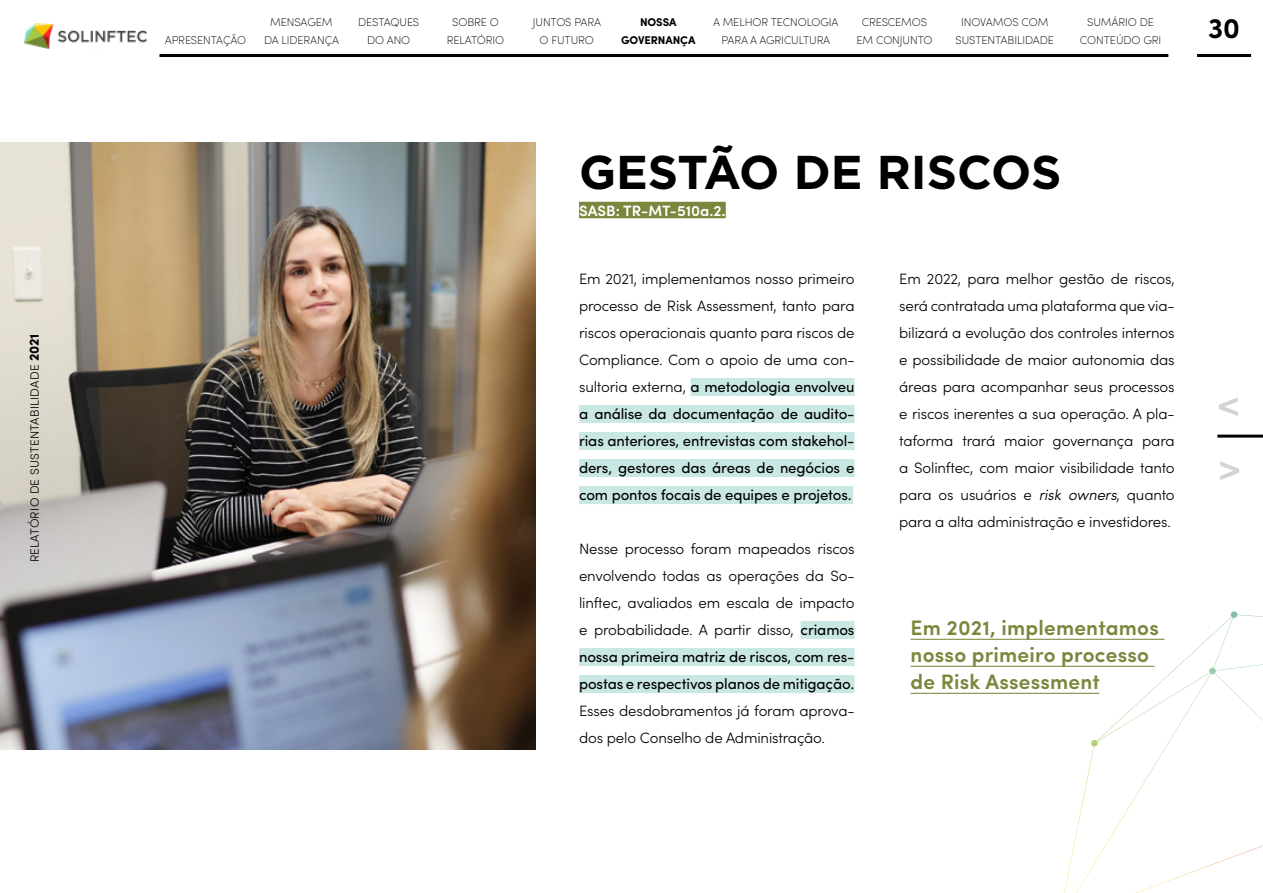
<style>
.page{position:relative;width:1263px;height:893px;background:#fff}
.page>*{position:absolute;margin:0;border:0;box-sizing:border-box;transform-origin:0 0}
.t1{font:700 47.4px "Gotham";color:#000}
.t2{font:700 37.5px "Sofia Pro";color:#d1d3d4}
.t3{font:700 28.5px "Sofia Pro";color:#000}
.t4{font:600 21px/27px "Sofia Pro";letter-spacing:.01em;color:#79883c}
.t5{font:300 15px/27px "Sofia Pro";letter-spacing:-.01em;color:#000;text-align:justify}
.t6{font:15px/27px "Sofia Pro";letter-spacing:-.01em;color:#000;text-align:justify}
.t7{font:600 15px "Sofia Pro";color:#fff}
.t8{font:300 12px "Sofia Pro";letter-spacing:.02em;color:#000}
.t9{font:200 11.25px/18px "Sofia Pro";letter-spacing:-.01em;color:#000;text-align:center}
.t10{font:700 11.25px/18px "Sofia Pro";letter-spacing:-.01em;color:#000;text-align:center}
.s1{font-weight:700;font-size:13.5px}
.s2{font-weight:300}
.s3{font-weight:400}
.s4{font-style:italic}
</style>
<div class="page">
<svg style="left:1064px;top:611px;width:199px;height:282px"></svg>
<img style="left:0;top:142px;width:536px;height:608px">
<div style="left:579px;top:202px;width:147px;height:16px;background:#79883c"></div>
<div style="left:691px;top:378px;width:163px;height:18px;background:#c9e8e3"></div>
<div style="left:579px;top:405px;width:275px;height:18px;background:#c9e8e3"></div>
<div style="left:579px;top:432px;width:275px;height:18px;background:#c9e8e3"></div>
<div style="left:579px;top:459px;width:275px;height:18px;background:#c9e8e3"></div>
<div style="left:579px;top:486px;width:274px;height:18px;background:#c9e8e3"></div>
<div style="left:800px;top:621px;width:54px;height:18px;background:#c9e8e3"></div>
<div style="left:579px;top:648px;width:275px;height:18px;background:#c9e8e3"></div>
<div style="left:579px;top:675px;width:275px;height:18px;background:#c9e8e3"></div>
<hr style="left:911px;top:639px;width:253px;height:1px;background:#79883c">
<hr style="left:911px;top:666px;width:244px;height:1px;background:#79883c">
<hr style="left:911px;top:693px;width:188px;height:1px;background:#79883c">
<img style="left:24px;top:24px;width:123px;height:25px">
<hr style="left:1217px;top:435px;width:46px;height:3px;background:#000">
<hr style="left:1197px;top:54px;width:54px;height:3px;background:#000">
<hr style="left:159px;top:54px;width:1009px;height:3px;background:#000">
<p class="t8" style="left:26px;top:562px;width:230px;rotate:-90deg">RELATÓRIO DE SUSTENTABILIDADE <span class="s1">2021</span></p>
<p class="t9" style="left:264px;top:12px;width:76px">MENSAGEM<br>DA LIDERANÇA</p>
<p class="t9" style="left:533px;top:12px;width:70px">JUNTOS PARA<br>O FUTURO</p>
<p class="t10" style="left:621px;top:12px;width:76px">NOSSA<br>GOVERNANÇA</p>
<p class="t9" style="left:713px;top:12px;width:127px">A MELHOR TECNOLOGIA<br>PARA A AGRICULTURA</p>
<p class="t9" style="left:856px;top:12px;width:77px">CRESCEMOS<br>EM CONJUNTO</p>
<p class="t9" style="left:955px;top:12px;width:100px">INOVAMOS COM<br>SUSTENTABILIDADE</p>
<p class="t9" style="left:1087px;top:12px;width:68px">SUMÁRIO DE</p>
<p class="t9" style="left:358px;top:12px;width:62px">DESTAQUES<br>DO ANO</p>
<p class="t9" style="left:447px;top:12px;width:59px">SOBRE O<br>RELATÓRIO</p>
<p class="t9" style="left:165px;top:30px;width:83px">APRESENTAÇÃO</p>
<p class="t9" style="left:1080px;top:30px;width:83px">CONTEÚDO GRI</p>
<h3 class="t3" style="left:1208px;top:6px;width:33px">30</h3>
<h1 class="t1" style="left:579px;top:141px;width:484px">GESTÃO DE RISCOS</h1>
<p class="t7" style="left:579px;top:199px;width:148px">SASB: TR-MT-510a.2.</p>
<p class="t6" style="left:579px;top:264px;width:277px"><span class="s2">Em 2021, implementamos nosso primeiro processo de Risk Assessment, tanto para riscos operacionais quanto para riscos de Compliance. Com o apoio de uma con&shy;sultoria externa,</span> a metodologia envolveu a análise da documentação de audito&shy;rias anteriores, entrevistas com stakehol&shy;ders, gestores das áreas de negócios e com pontos focais de equipes e projetos.</p>
<p class="t5" style="left:579px;top:534px;width:277px">Nesse processo foram mapeados riscos envolvendo todas as operações da So&shy;linftec, avaliados em escala de impacto e probabilidade. A partir disso, <span class="s3">criamos nossa primeira matriz de riscos, com res&shy;postas e respectivos planos de mitigação.</span></p>
<p class="t5" style="left:579px;top:696px;width:277px">Esses desdobramentos já foram aprova&shy;dos pelo Conselho de Administração.</p>
<p class="t5" style="left:899px;top:264px;width:277px">Em 2022, para melhor gestão de riscos, será contratada uma plataforma que via&shy;bilizará a evolução dos controles internos e possibilidade de maior autonomia das áreas para acompanhar seus processos e riscos inerentes a sua operação. A pla&shy;taforma trará maior governança para a Solinftec, com maior visibilidade tanto para os usuários e <span class="s4">risk owners</span>, quanto para a alta administração e investidores.</p>
<h3 class="t4" style="left:911px;top:612px;width:250px">Em 2021, implementamos nosso primeiro processo de Risk Assessment</h3>
<h2 class="t2" style="left:1217px;top:376px;width:25px">&lt;</h2>
<h2 class="t2" style="left:1217px;top:441px;width:25px">&gt;</h2>
</div>
